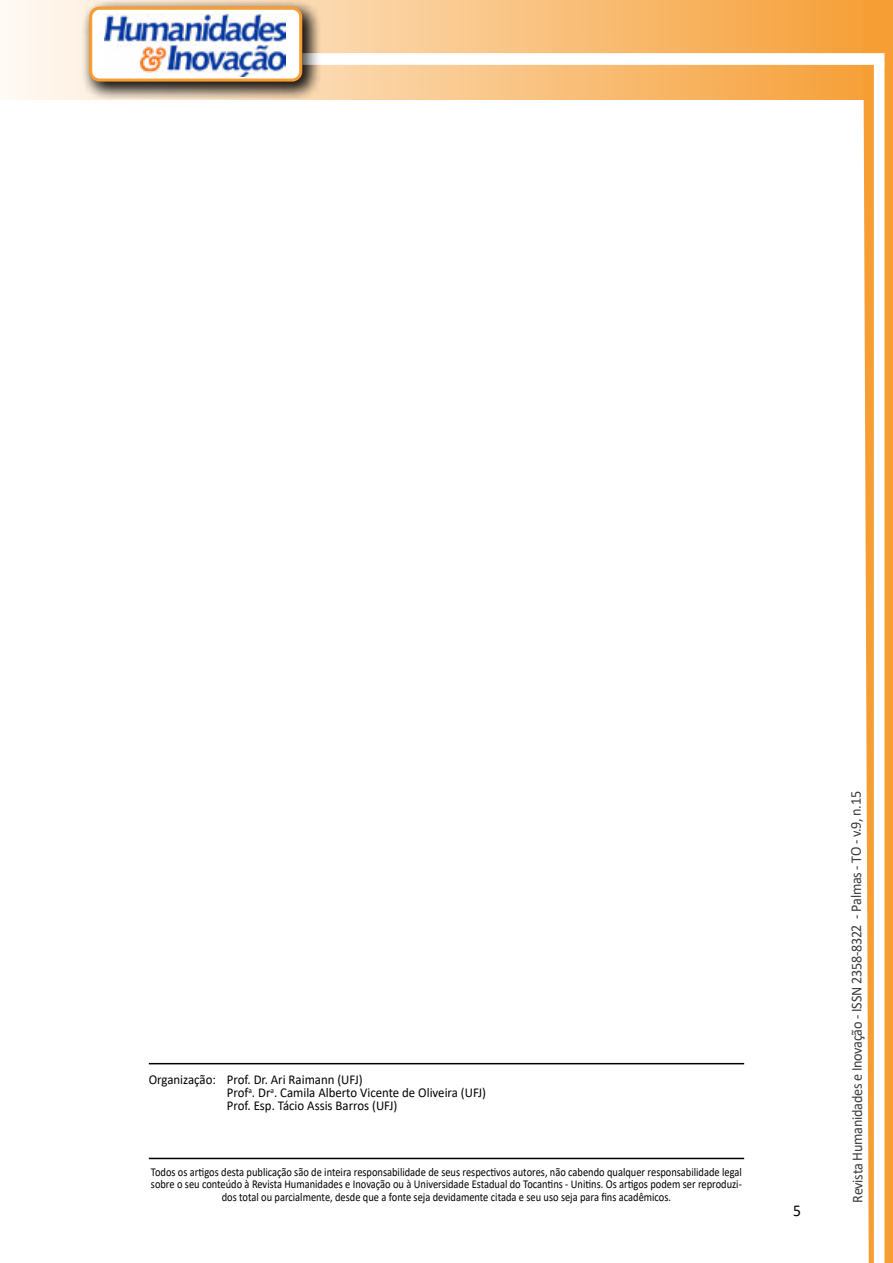
<style>
.page{position:relative;width:893px;height:1263px;background:#fff}
.page>*{position:absolute;margin:0;border:0;box-sizing:border-box;transform-origin:0 0}
.t1{font:16.5px "Calibri";color:#000;scale:.95 1}
.t2{font:15px "Calibri";letter-spacing:-.025em;color:#3c3c3b;scale:.95 1}
.t3{font:13.5px/13.2px "Calibri";color:#000;scale:.95 1}
.t4{font:12px/12.8px "Calibri";color:#000;text-align:center;scale:.87 1}
</style>
<div class="page">
<svg style="left:5px;top:0;width:858px;height:100px"></svg>
<div style="left:302px;top:53px;width:582px;height:12px;background:#fff;border:2px solid #fff"></div>
<svg style="left:863px;top:0;width:30px;height:1263px"></svg>
<div style="left:81px;top:0;width:241px;height:102px;background:#000;opacity:.75"></div>
<div style="left:91px;top:8px;width:210px;height:72px;background:#fff;border-radius:9px"></div>
<img style="left:104px;top:14px;width:181px;height:62px">
<div style="left:89px;top:7px;width:213px;height:75px;border:3px solid #f69e34;border-radius:9px"></div>
<hr style="left:149px;top:1063px;width:595px;height:1px;background:#000">
<hr style="left:149px;top:1158px;width:595px;height:1px;background:#000">
<p class="t3" style="left:227px;top:1072px;width:274px;text-indent:-78px">Organização: Prof. Dr. Ari Raimann (UFJ)<br>Prof<sup>a</sup>. Dr<sup>a</sup>. Camila Alberto Vicente de Oliveira (UFJ)<br>Prof. Esp. Tácio Assis Barros (UFJ)</p>
<p class="t4" style="left:151px;top:1165px;width:681px">Todos os artigos desta publicação são de inteira responsabilidade de seus respectivos autores, não cabendo qualquer responsabilidade legal sobre o seu conteúdo à Revista Humanidades e Inovação ou à Universidade Estadual do Tocantins - Unitins. Os artigos podem ser reproduzi&shy;dos total ou parcialmente, desde que a fonte seja devidamente citada e seu uso seja para fins acadêmicos.</p>
<h1 class="t1" style="left:793px;top:1199px;width:10px">5</h1>
<p class="t2" style="left:846px;top:1203px;width:435px;rotate:-90deg">Revista Humanidades e Inovação - ISSN 2358-8322 - Palmas - TO - v.9, n.15</p>
</div>
